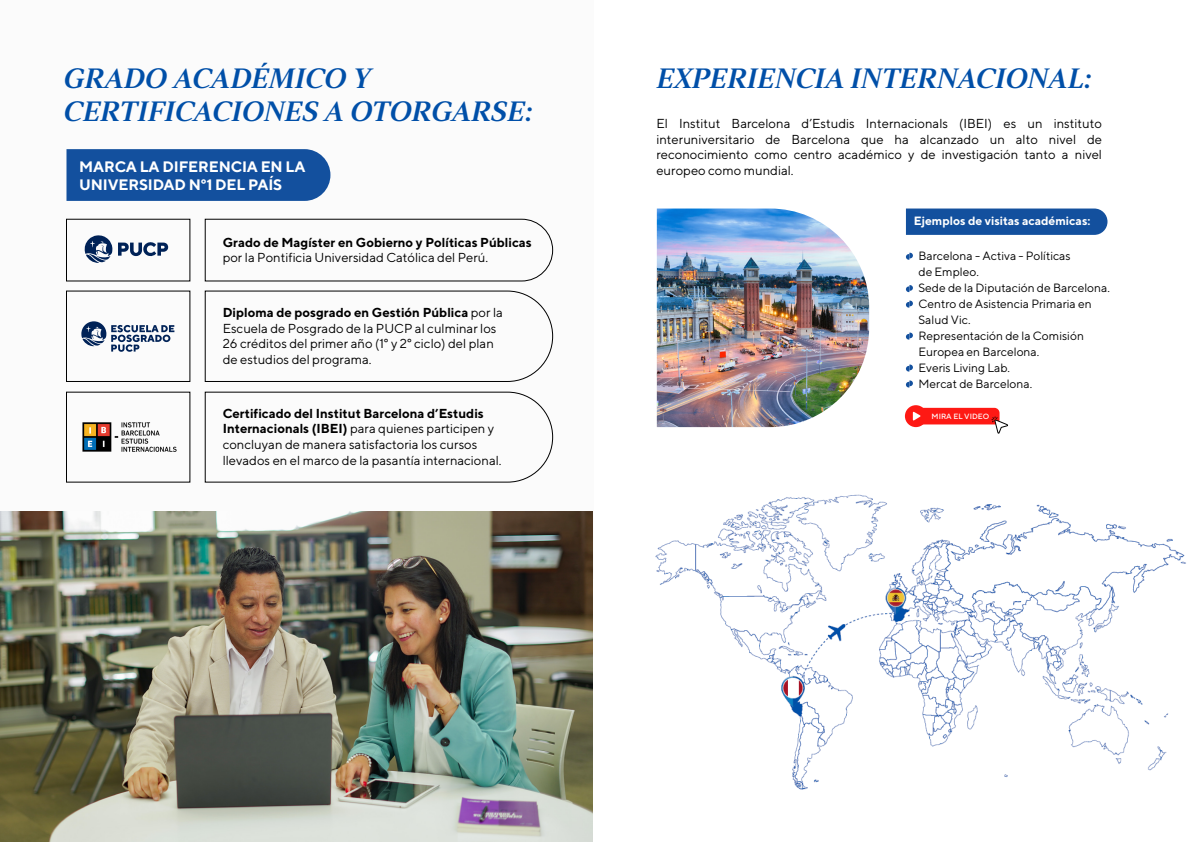
<style>
.page{position:relative;width:1191px;height:842px;background:#fff}
.page>*{position:absolute;margin:0;border:0;box-sizing:border-box;transform-origin:0 0}
.t1{font:28px/33.6px "Strato Pro Demi Bold It";color:#004fa8}
.t2{font:700 15.1px/18.2px "TT Norms";letter-spacing:-.01em;color:#fff}
.t3{font:13px/15.6px "TT Norms";color:#000}
.t4{font:700 13px "TT Norms";color:#000}
.t5{font:12px/16px "TT Norms";color:#000}
.t6{font:700 12px "TT Norms";color:#fff}
.t7{font:500 7.6px "TT Norms";color:#fff}
.s1{font-weight:700}
</style>
<div class="page">
<div style="left:0;top:0;width:593px;height:578px;background:#f7f7f7"></div>
<img style="left:656px;top:494px;width:530px;height:296px">
<img style="left:657px;top:209px;width:212px;height:218px">
<img style="left:0;top:511px;width:593px;height:331px">
<div style="left:906px;top:209px;width:201px;height:26px;background:#13509e"></div>
<div style="left:905px;top:405px;width:21px;height:22px;background:#fe1914;border-radius:50%"></div>
<svg style="left:913px;top:408px;width:95px;height:26px"></svg>
<svg style="left:906px;top:253px;width:7px;height:7px"></svg>
<svg style="left:906px;top:285px;width:7px;height:7px"></svg>
<svg style="left:906px;top:301px;width:7px;height:7px"></svg>
<svg style="left:906px;top:333px;width:7px;height:7px"></svg>
<svg style="left:906px;top:380px;width:7px;height:7px"></svg>
<svg style="left:906px;top:365px;width:7px;height:7px"></svg>
<div style="left:66px;top:149px;width:264px;height:52px;background:#13509e"></div>
<svg style="left:118px;top:242px;width:50px;height:14px"></svg>
<svg style="left:84px;top:235px;width:28px;height:28px"></svg>
<img style="left:82px;top:422px;width:95px;height:30px">
<svg style="left:204px;top:218px;width:349px;height:64px"></svg>
<div style="left:66px;top:291px;width:124px;height:91px;border:1px solid #000"></div>
<svg style="left:204px;top:290px;width:349px;height:92px"></svg>
<svg style="left:204px;top:391px;width:349px;height:92px"></svg>
<svg style="left:81px;top:321px;width:93px;height:31px"></svg>
<h1 class="t1" style="left:64px;top:61px;width:471px">GRADO ACADÉMICO Y<br>CERTIFICACIONES A OTORGARSE:</h1>
<h1 class="t1" style="left:657px;top:61px;width:437px">EXPERIENCIA INTERNACIONAL:</h1>
<p class="t3" style="left:656px;top:116px;width:447px;text-align:justify">El Institut Barcelona d’Estudis Internacionals (IBEI) es un instituto interuniversitario de Barcelona que ha alcanzado un alto nivel de reconocimiento como centro académico y de investigación tanto a nivel europeo como mundial.</p>
<p class="t6" style="left:913px;top:214px;width:178px">Ejemplos de visitas académicas:</p>
<p class="t2" style="left:79px;top:157px;width:228px">MARCA LA DIFERENCIA EN LA<br>UNIVERSIDAD N°1 DEL PAÍS</p>
<p class="t4" style="left:223px;top:234px;width:310px">Grado de Magíster en Gobierno y Políticas Públicas</p>
<p class="t3" style="left:223px;top:249px;width:267px">por la Pontificia Universidad Católica del Perú.</p>
<p class="t3" style="left:223px;top:305px;width:282px"><span class="s1">Diploma de posgrado en Gestión Pública</span> por la Escuela de Posgrado de la PUCP al culminar los 26 créditos del primer año (1° y 2° ciclo) del plan de estudios del programa.</p>
<p class="t3" style="left:223px;top:405px;width:280px"><span class="s1">Certificado del Institut Barcelona d’Estudis Internacionals (IBEI)</span> para quienes participen y concluyan de manera satisfactoria los cursos llevados en el marco de la pasantía internacional.</p>
<p class="t5" style="left:918px;top:248px;width:193px">Barcelona - Activa - Políticas<br>de Empleo.<br>Sede de la Diputación de Barcelona.<br>Centro de Asistencia Primaria en<br>Salud Vic.<br>Representación de la Comisión<br>Europea en Barcelona.<br>Everis Living Lab.<br>Mercat de Barcelona.</p>
<p class="t7" style="left:931px;top:411px;width:59px">MIRA EL VIDEO</p>
</div>
